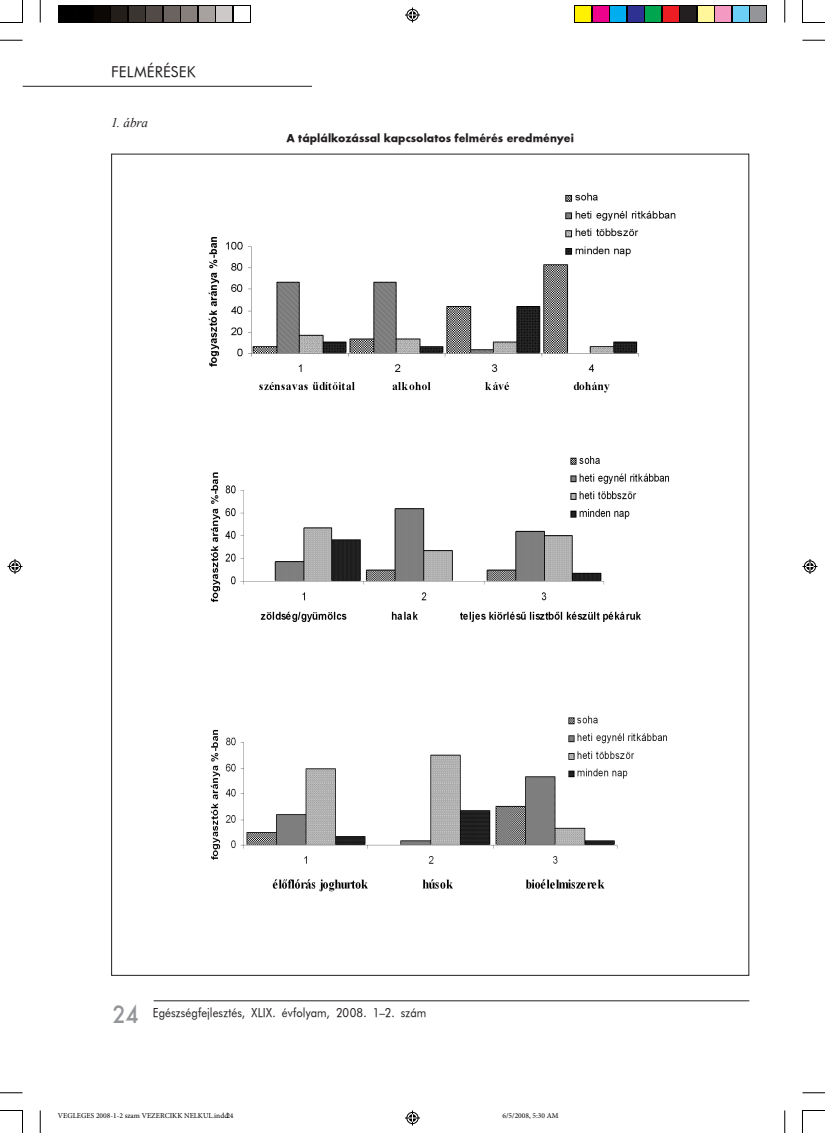
<style>
.page{position:relative;width:825px;height:1133px;background:#fff}
.page>*{position:absolute;margin:0;border:0;box-sizing:border-box;transform-origin:0 0}
.t1{font:15px "Hu Futma";letter-spacing:.01em;color:#231f20}
.Tablazat_felsorolas{font:italic 13.12px "Times New Roman";color:#231f20}
.t2{font:12.5px "Hu Futma";letter-spacing:.01em;color:#231f20;scale:.9 1}
.Tablazatcim{font:11.88px "Hu Fuscf";letter-spacing:.005em;color:#231f20}
.t3{font:7.5px "Minion Pro";color:#000}
.s1{font-family:"Hu Fuscb";font-size:26.25px;color:#939598}
</style>
<div class="page">
<hr style="left:154px;top:1000px;width:595px;height:1px;background:#231f20">
<hr style="left:23px;top:86px;width:289px;height:1px;background:#231f20">
<img style="left:208px;top:192px;width:468px;height:201px">
<img style="left:210px;top:456px;width:459px;height:166px">
<img style="left:210px;top:715px;width:457px;height:177px">
<svg style="left:58px;top:5px;width:192px;height:17px"></svg>
<div style="left:59px;top:6px;width:15px;height:15px;background:#000"></div>
<div style="left:77px;top:6px;width:15px;height:15px;background:#000"></div>
<div style="left:94px;top:6px;width:15px;height:15px;background:#0c0806"></div>
<div style="left:112px;top:6px;width:15px;height:15px;background:#241e1b"></div>
<div style="left:129px;top:6px;width:15px;height:15px;background:#3b3532"></div>
<div style="left:147px;top:6px;width:15px;height:15px;background:#524a47"></div>
<div style="left:164px;top:6px;width:15px;height:15px;background:#6b6360"></div>
<div style="left:182px;top:6px;width:15px;height:15px;background:#867f7c"></div>
<div style="left:199px;top:6px;width:15px;height:15px;background:#a7a2a0"></div>
<div style="left:217px;top:6px;width:15px;height:15px;background:#cdc9c8"></div>
<div style="left:234px;top:6px;width:15px;height:15px;background:#fff"></div>
<svg style="left:574px;top:5px;width:193px;height:17px"></svg>
<div style="left:575px;top:6px;width:15px;height:15px;background:#fff101"></div>
<div style="left:593px;top:6px;width:15px;height:15px;background:#ed028c"></div>
<div style="left:610px;top:6px;width:15px;height:15px;background:#00aeef"></div>
<div style="left:628px;top:6px;width:15px;height:15px;background:#2e3092"></div>
<div style="left:645px;top:6px;width:15px;height:15px;background:#00a54f"></div>
<div style="left:663px;top:6px;width:15px;height:15px;background:#ee1d23"></div>
<div style="left:680px;top:6px;width:15px;height:15px;background:#231f20"></div>
<div style="left:698px;top:6px;width:15px;height:15px;background:#fff79a"></div>
<div style="left:715px;top:6px;width:15px;height:15px;background:#f499c2"></div>
<div style="left:733px;top:6px;width:15px;height:15px;background:#6bcff6"></div>
<div style="left:750px;top:6px;width:15px;height:15px;background:#939598"></div>
<svg style="left:40px;top:0;width:1px;height:22px"></svg>
<svg style="left:0;top:40px;width:22px;height:1px"></svg>
<svg style="left:784px;top:0;width:1px;height:22px"></svg>
<svg style="left:802px;top:40px;width:23px;height:1px"></svg>
<svg style="left:40px;top:1110px;width:1px;height:23px"></svg>
<svg style="left:0;top:1092px;width:22px;height:1px"></svg>
<svg style="left:784px;top:1110px;width:1px;height:23px"></svg>
<svg style="left:802px;top:1092px;width:23px;height:1px"></svg>
<svg style="left:0;top:0;width:23px;height:23px"></svg>
<svg style="left:802px;top:0;width:23px;height:23px"></svg>
<svg style="left:0;top:1110px;width:23px;height:23px"></svg>
<svg style="left:802px;top:1110px;width:23px;height:23px"></svg>
<svg style="left:405px;top:8px;width:15px;height:14px"></svg>
<svg style="left:405px;top:1110px;width:15px;height:15px"></svg>
<svg style="left:8px;top:559px;width:14px;height:15px"></svg>
<svg style="left:802px;top:559px;width:15px;height:15px"></svg>
<p class="t1" style="left:111px;top:62px;width:86px">FELMÉRÉSEK</p>
<p class="Tablazat_felsorolas" style="left:111px;top:114px;width:38px">1. ábra</p>
<p class="Tablazatcim" style="left:286px;top:131px;width:289px">A táplálkozással kapcsolatos felmérés eredményei</p>
<h3 class="t2" style="left:112px;top:1005px;width:350px"><span class="s1">24</span> Egészségfejlesztés, XLIX. évfolyam, 2008. 1—2. szám</h3>
<p class="t3" style="left:58px;top:1111px;width:177px">VEGLEGES 2008-1-2 szam VEZERCIKK NELKUL.indd24</p>
<p class="t3" style="left:502px;top:1111px;width:58px">6/5/2008, 5:30 AM</p>
</div>
